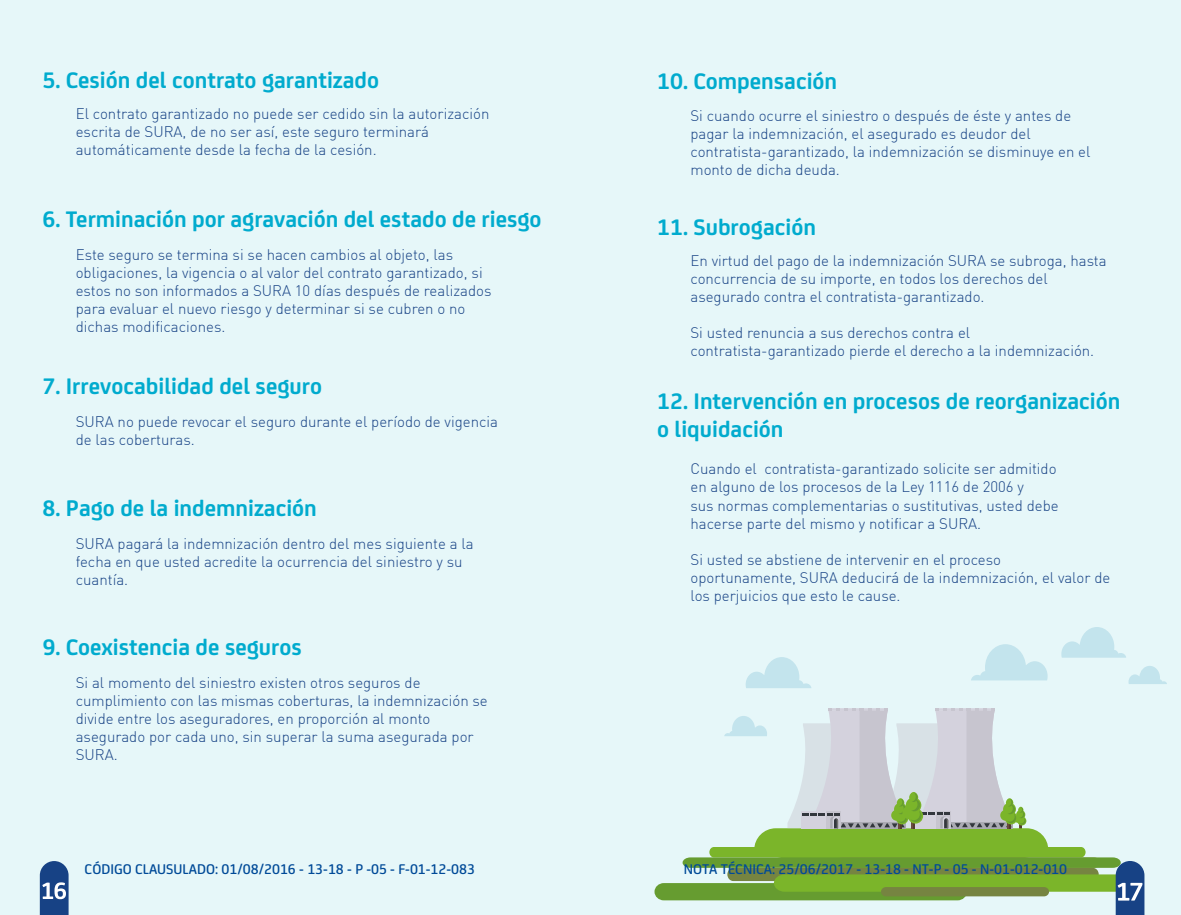
<style>
.page{position:relative;width:1181px;height:915px;background:#fff}
.page>*{position:absolute;margin:0;border:0;box-sizing:border-box;transform-origin:0 0}
.t1{font:700 24px/28.8px "FS Joey";color:#01abce}
.t2{font:300 15px/18px "DIN Offc";color:#174285}
.t3{font:500 15px "FS Joey";color:#004a98}
</style>
<div class="page">
<div style="left:0;top:0;width:1181px;height:914px;background:#e6f7f9"></div>
<svg style="left:1061px;top:627px;width:65px;height:30px"></svg>
<svg style="left:1128px;top:666px;width:39px;height:17px"></svg>
<svg style="left:746px;top:657px;width:65px;height:31px"></svg>
<svg style="left:971px;top:644px;width:76px;height:36px"></svg>
<svg style="left:40px;top:861px;width:29px;height:53px;background:#43669c"></svg>
<svg style="left:654px;top:708px;width:490px;height:206px"></svg>
<h1 class="t1" style="left:42px;top:64px;width:338px">5. Cesión del contrato garantizado</h1>
<p class="t2" style="left:76px;top:105px;width:415px">El contrato garantizado no puede ser cedido sin la autorización escrita de SURA, de no ser así, este seguro terminará automáticamente desde la fecha de la cesión.</p>
<h1 class="t1" style="left:42px;top:203px;width:501px">6. Terminación por agravación del estado de riesgo</h1>
<p class="t2" style="left:76px;top:245px;width:417px">Este seguro se termina si se hacen cambios al objeto, las obligaciones, la vigencia o al valor del contrato garantizado, si estos no son informados a SURA 10 días después de realizados para evaluar el nuevo riesgo y determinar si se cubren o no dichas modificaciones.</p>
<h1 class="t1" style="left:42px;top:370px;width:281px">7. Irrevocabilidad del seguro</h1>
<p class="t2" style="left:76px;top:412px;width:424px">SURA no puede revocar el seguro durante el período de vigencia de las coberturas.</p>
<h1 class="t1" style="left:42px;top:492px;width:276px">8. Pago de la indemnización</h1>
<p class="t2" style="left:76px;top:534px;width:399px">SURA pagará la indemnización dentro del mes siguiente a la fecha en que usted acredite la ocurrencia del siniestro y su cuantía.</p>
<h1 class="t1" style="left:42px;top:631px;width:261px">9. Coexistencia de seguros</h1>
<p class="t2" style="left:76px;top:673px;width:414px">Si al momento del siniestro existen otros seguros de cumplimiento con las mismas coberturas, la indemnización se divide entre los aseguradores, en proporción al monto asegurado por cada uno, sin superar la suma asegurada por SURA.</p>
<h1 class="t1" style="left:657px;top:65px;width:181px">10. Compensación</h1>
<p class="t2" style="left:690px;top:107px;width:401px">Si cuando ocurre el siniestro o después de éste y antes de pagar la indemnización, el asegurado es deudor del contratista-garantizado, la indemnización se disminuye en el monto de dicha deuda.</p>
<h1 class="t1" style="left:657px;top:211px;width:160px">11. Subrogación</h1>
<p class="t2" style="left:690px;top:251px;width:418px">En virtud del pago de la indemnización SURA se subroga, hasta concurrencia de su importe, en todos los derechos del asegurado contra el contratista-garantizado.</p>
<p class="t2" style="left:690px;top:323px;width:405px">Si usted renuncia a sus derechos contra el contratista-garantizado pierde el derecho a la indemnización.</p>
<h1 class="t1" style="left:657px;top:384px;width:465px">12. Intervención en procesos de reorganización o liquidación</h1>
<p class="t2" style="left:690px;top:460px;width:370px">Cuando el contratista-garantizado solicite ser admitido en alguno de los procesos de la Ley 1116 de 2006 y<br>sus normas complementarias o sustitutivas, usted debe hacerse parte del mismo y notificar a SURA.</p>
<p class="t2" style="left:690px;top:550px;width:421px">Si usted se abstiene de intervenir en el proceso oportunamente, SURA deducirá de la indemnización, el valor de los perjuicios que esto le cause.</p>
<p class="t3" style="left:85px;top:858px;width:392px">CÓDIGO CLAUSULADO: 01/08/2016 - 13-18 - P -05 - F-01-12-083</p>
<p class="t3" style="left:684px;top:858px;width:385px">NOTA TÉCNICA: 25/06/2017 - 13-18 - NT-P - 05 - N-01-012-010</p>
</div>
